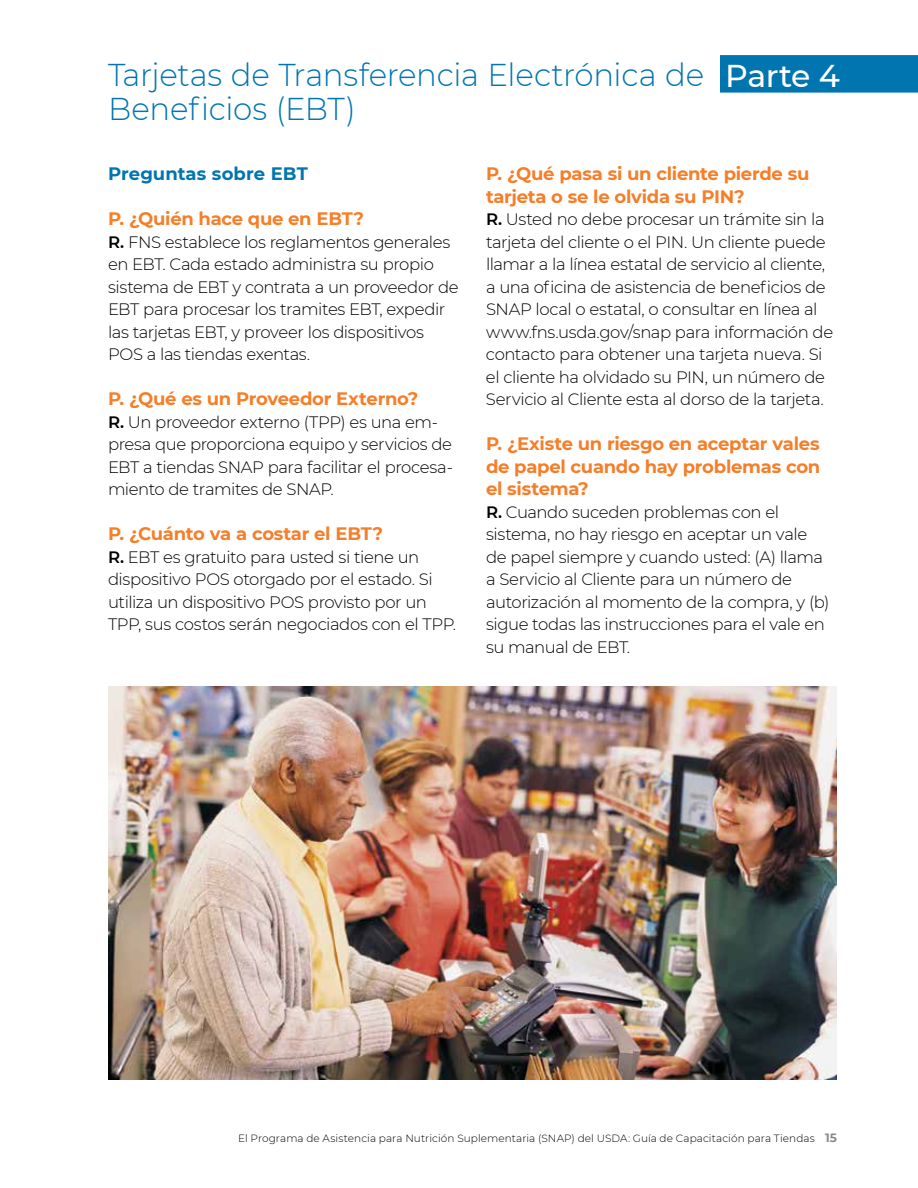
<style>
.page{position:relative;width:918px;height:1188px;background:#fff}
.page>*{position:absolute;margin:0;border:0;box-sizing:border-box;transform-origin:0 0}
.t1{font:300 31.5px/34.5px "Montserrat";letter-spacing:-.005em;color:#0075af}
.t2{font:500 31.5px "Montserrat";letter-spacing:-.02em;color:#fff}
.t3{font:700 18px/22.5px "Montserrat";letter-spacing:-.015em;color:#f57e29}
.t4{font:700 18px "Montserrat";letter-spacing:.005em;color:#0075af}
.t5{font:300 16.5px/22.5px "Montserrat";letter-spacing:-.025em;color:#000}
.t6{font:300 10.5px "Montserrat";letter-spacing:.01em;color:#000}
.s1{font-weight:600}
.s2{font-weight:700;font-size:12px;color:#878a8f}
</style>
<div class="page">
<img style="left:108px;top:686px;width:729px;height:394px">
<div style="left:720px;top:55px;width:198px;height:38px;background:#0075af"></div>
<h1 class="t1" style="left:108px;top:56px;width:598px">Tarjetas de Transferencia Electrónica de<br>Beneficios (EBT)</h1>
<h1 class="t2" style="left:725px;top:53px;width:116px">Parte 4</h1>
<h3 class="t4" style="left:108px;top:161px;width:202px">Preguntas sobre EBT</h3>
<h4 class="t3" style="left:108px;top:206px;width:258px">P. ¿Quién hace que en EBT?</h4>
<p class="t5" style="left:108px;top:230px;width:352px"><span class="s1">R.</span> FNS establece los reglamentos generales en EBT. Cada estado administra su propio sistema de EBT y contrata a un proveedor de EBT para procesar los tramites EBT, expedir las tarjetas EBT, y proveer los dispositivos POS a las tiendas exentas.</p>
<h4 class="t3" style="left:108px;top:386px;width:312px">P. ¿Qué es un Proveedor Externo?</h4>
<p class="t5" style="left:108px;top:410px;width:346px"><span class="s1">R.</span> Un proveedor externo (TPP) es una em&shy;presa que proporciona equipo y servicios de EBT a tiendas SNAP para facilitar el procesa&shy;miento de tramites de SNAP.</p>
<h4 class="t3" style="left:108px;top:521px;width:277px">P. ¿Cuánto va a costar el EBT?</h4>
<p class="t5" style="left:108px;top:545px;width:350px"><span class="s1">R.</span> EBT es gratuito para usted si tiene un dispositivo POS otorgado por el estado. Si utiliza un dispositivo POS provisto por un TPP, sus costos serán negociados con el TPP.</p>
<h4 class="t3" style="left:486px;top:161px;width:325px">P. ¿Qué pasa si un cliente pierde su tarjeta o se le olvida su PIN?</h4>
<p class="t5" style="left:486px;top:207px;width:349px"><span class="s1">R.</span> Usted no debe procesar un trámite sin la tarjeta del cliente o el PIN. Un cliente puede llamar a la línea estatal de servicio al cliente, a una oficina de asistencia de beneficios de SNAP local o estatal, o consultar en línea al www.fns.usda.gov/snap para información de contacto para obtener una tarjeta nueva. Si el cliente ha olvidado su PIN, un número de Servicio al Cliente esta al dorso de la tarjeta.</p>
<h4 class="t3" style="left:486px;top:431px;width:336px;text-align:justify">P. ¿Existe un riesgo en aceptar vales de papel cuando hay problemas con el sistema?</h4>
<p class="t5" style="left:486px;top:500px;width:345px"><span class="s1">R.</span> Cuando suceden problemas con el sistema, no hay riesgo en aceptar un vale de papel siempre y cuando usted: (A) llama a Servicio al Cliente para un número de autorización al momento de la compra, y (b) sigue todas las instrucciones para el vale en su manual de EBT.</p>
<p class="t6" style="left:238px;top:1132px;width:600px">El Programa de Asistencia para Nutrición Suplementaria (SNAP) del USDA: Guía de Capacitación para Tiendas <span class="s2">15</span></p>
</div>
